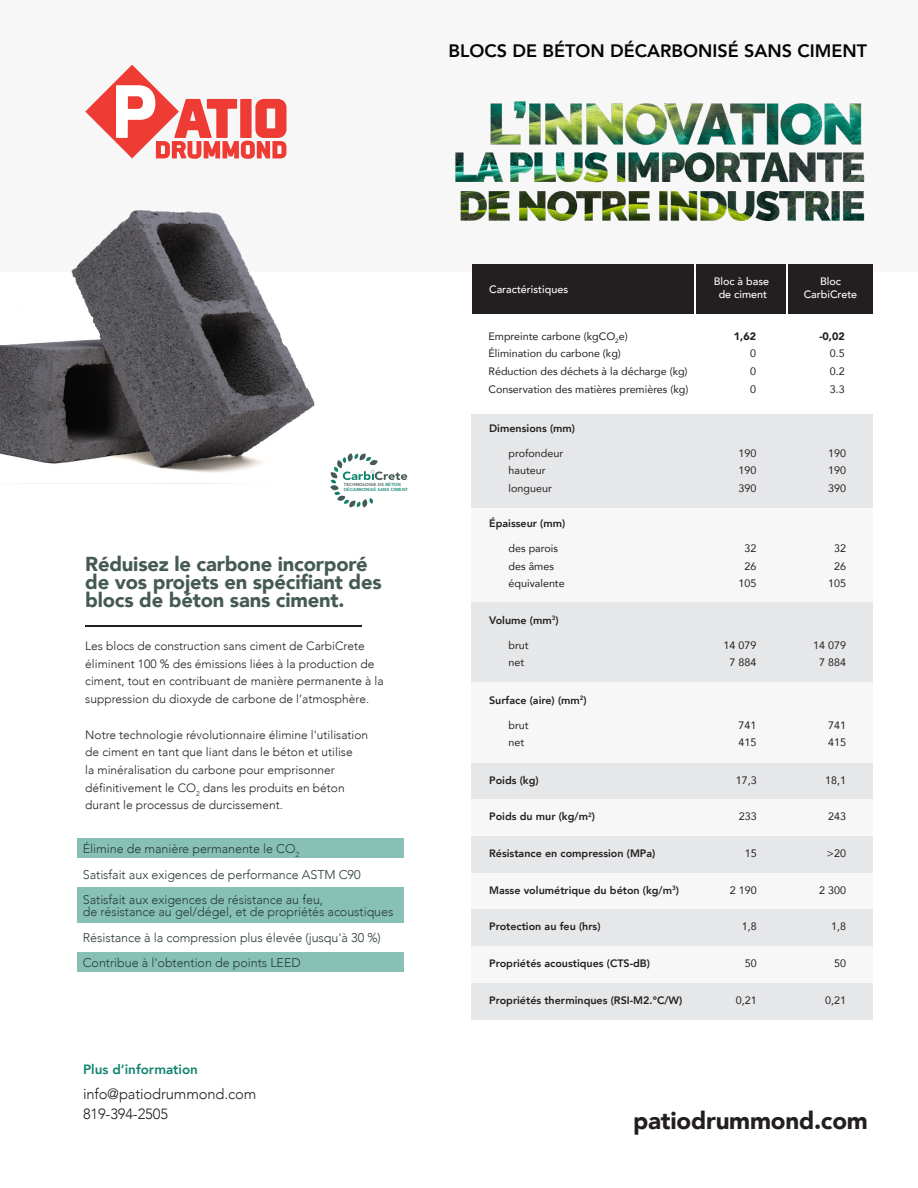
<style>
.page{position:relative;width:918px;height:1188px;background:#fff}
.page>*{position:absolute;margin:0;border:0;box-sizing:border-box;transform-origin:0 0}
.t1{font:900 24.15px "Avenir";letter-spacing:-.01em;color:#231f20}
.t2{font:900 20.1px/18.1px "Avenir";letter-spacing:-.01em;color:#455a54}
.t3{font:800 18px "Avenir";color:#040503}
.t4{font:300 14.85px/19.5px "Avenir";letter-spacing:-.01em;color:#231f20}
.t5{font:800 13.5px "Avenir";color:#0f836d}
.t6{font:300 12.6px/25.5px "Avenir";letter-spacing:-.005em;color:#283c35}
.t7{font:300 12px/17.7px "Avenir";color:#231f20}
.t8{font:10.8px "Avenir";color:#231f20}
.t9{font:800 10.8px "Avenir";color:#231f20}
.t10{font:500 10.8px/13px "Avenir";color:#fff;text-align:center}
.t11{font:900 10.8px "Avenir";color:#231f20}
.t12{font:600 4.35px/4.5px "Avenir Next";letter-spacing:.025em;color:#0f836d}
.s1{color:#455a54}
</style>
<div class="page">
<div style="left:77px;top:839px;width:327px;height:19px;background:#87c1b6"></div>
<div style="left:77px;top:952px;width:327px;height:19px;background:#87c1b6"></div>
<div style="left:77px;top:887px;width:327px;height:36px;background:#87c1b6"></div>
<div style="left:0;top:0;width:918px;height:271px;background:#f7f7f8"></div>
<div style="left:472px;top:414px;width:401px;height:94px;background:#e6e7e9"></div>
<div style="left:472px;top:508px;width:401px;height:95px;background:#f7f7f8"></div>
<div style="left:472px;top:603px;width:401px;height:80px;background:#e6e7e9"></div>
<div style="left:472px;top:763px;width:401px;height:37px;background:#e6e7e9"></div>
<div style="left:472px;top:800px;width:401px;height:36px;background:#f7f7f8"></div>
<div style="left:472px;top:836px;width:401px;height:37px;background:#e6e7e9"></div>
<div style="left:472px;top:873px;width:401px;height:37px;background:#f7f7f8"></div>
<div style="left:472px;top:910px;width:401px;height:36px;background:#e6e7e9"></div>
<div style="left:472px;top:946px;width:401px;height:37px;background:#f7f7f8"></div>
<div style="left:472px;top:983px;width:401px;height:36px;background:#e6e7e9"></div>
<div style="left:472px;top:683px;width:401px;height:80px;background:#f7f7f8"></div>
<hr style="left:85px;top:625px;width:277px;height:2px;background:#231f20">
<svg style="left:85px;top:65px;width:176px;height:94px"></svg>
<img style="left:261px;top:98px;width:612px;height:216px">
<img style="left:0;top:192px;width:324px;height:292px">
<svg style="left:330px;top:453px;width:77px;height:55px"></svg>
<h3 class="t3" style="left:448px;top:37px;width:420px">BLOCS DE BÉTON DÉCARBONISÉ SANS CIMENT</h3>
<p class="t12" style="left:344px;top:483px;width:66px"><span class="s1">TECHNOLOGIE DE</span> BÉTON<br>DÉCARBONISÉ SANS CIMENT</p>
<h2 class="t2" style="left:85px;top:554px;width:298px">Réduisez le carbone incorporé de vos projets en spécifiant des blocs de béton sans ciment.</h2>
<p class="t7" style="left:85px;top:637px;width:300px">Les blocs de construction sans ciment de CarbiCrete éliminent 100 % des émissions liées à la production de ciment, tout en contribuant de manière permanente à la suppression du dioxyde de carbone de l’atmosphère.</p>
<p class="t7" style="left:85px;top:726px;width:285px">Notre technologie révolutionnaire élimine l'utilisation de ciment en tant que liant dans le béton et utilise<br>la minéralisation du carbone pour emprisonner définitivement le CO<sub>2</sub> dans les produits en béton durant le processus de durcissement.</p>
<p class="t6" style="left:83px;top:836px;width:279px">Élimine de manière permanente le CO<sub>2<br></sub>Satisfait aux exigences de performance ASTM C90<br>Satisfait aux exigences de résistance au feu,</p>
<p class="t6" style="left:83px;top:899px;width:312px">de résistance au gel/dégel, et de propriétés acoustiques<br>Résistance à la compression plus élevée (jusqu'à 30 %)<br>Contribue à l'obtention de points LEED</p>
<p class="t5" style="left:83px;top:1058px;width:116px">Plus d’information</p>
<p class="t4" style="left:83px;top:1084px;width:175px">info@patiodrummond.com<br>819-394-2505</p>
<p class="t10" style="left:489px;top:282px;width:80px">Caractéristiques</p>
<p class="t10" style="left:714px;top:274px;width:57px">Bloc à base de ciment</p>
<p class="t10" style="left:804px;top:274px;width:55px">Bloc<br>CarbiCrete</p>
<p class="t8" style="left:488px;top:327px;width:141px">Empreinte carbone (kgCO<sub>2</sub>e)</p>
<p class="t11" style="left:734px;top:327px;width:24px">1,62</p>
<p class="t11" style="left:819px;top:327px;width:27px">-0,02</p>
<p class="t8" style="left:488px;top:345px;width:134px">Élimination du carbone (kg)</p>
<p class="t8" style="left:750px;top:345px;width:7px">0</p>
<p class="t8" style="left:830px;top:345px;width:16px">0.5</p>
<p class="t8" style="left:488px;top:363px;width:201px">Réduction des déchets à la décharge (kg)</p>
<p class="t8" style="left:750px;top:363px;width:7px">0</p>
<p class="t8" style="left:830px;top:363px;width:16px">0.2</p>
<p class="t8" style="left:488px;top:380px;width:201px">Conservation des matières premières (kg)</p>
<p class="t8" style="left:750px;top:380px;width:7px">0</p>
<p class="t8" style="left:830px;top:380px;width:16px">3.3</p>
<p class="t9" style="left:489px;top:419px;width:87px">Dimensions (mm)</p>
<p class="t8" style="left:509px;top:444px;width:56px">profondeur</p>
<p class="t8" style="left:738px;top:444px;width:19px">190</p>
<p class="t8" style="left:828px;top:444px;width:19px">190</p>
<p class="t8" style="left:509px;top:462px;width:39px">hauteur</p>
<p class="t8" style="left:738px;top:462px;width:19px">190</p>
<p class="t8" style="left:828px;top:462px;width:19px">190</p>
<p class="t8" style="left:509px;top:480px;width:45px">longueur</p>
<p class="t8" style="left:738px;top:480px;width:19px">390</p>
<p class="t8" style="left:828px;top:480px;width:19px">390</p>
<p class="t9" style="left:489px;top:515px;width:78px">Épaisseur (mm)</p>
<p class="t8" style="left:509px;top:539px;width:51px">des parois</p>
<p class="t8" style="left:744px;top:539px;width:13px">32</p>
<p class="t8" style="left:834px;top:539px;width:13px">32</p>
<p class="t8" style="left:509px;top:557px;width:47px">des âmes</p>
<p class="t8" style="left:744px;top:557px;width:13px">26</p>
<p class="t8" style="left:834px;top:557px;width:13px">26</p>
<p class="t8" style="left:509px;top:575px;width:58px">équivalente</p>
<p class="t8" style="left:738px;top:575px;width:19px">105</p>
<p class="t8" style="left:828px;top:575px;width:19px">105</p>
<p class="t9" style="left:489px;top:611px;width:71px">Volume (mm<sup>3</sup>)</p>
<p class="t8" style="left:509px;top:636px;width:22px">brut</p>
<p class="t8" style="left:724px;top:636px;width:34px">14 079</p>
<p class="t8" style="left:813px;top:636px;width:34px">14 079</p>
<p class="t8" style="left:509px;top:654px;width:17px">net</p>
<p class="t8" style="left:730px;top:654px;width:28px">7 884</p>
<p class="t8" style="left:819px;top:654px;width:28px">7 884</p>
<p class="t9" style="left:489px;top:691px;width:99px">Surface (aire) (mm<sup>2</sup>)</p>
<p class="t8" style="left:509px;top:716px;width:22px">brut</p>
<p class="t8" style="left:738px;top:716px;width:19px">741</p>
<p class="t8" style="left:828px;top:716px;width:19px">741</p>
<p class="t8" style="left:509px;top:734px;width:17px">net</p>
<p class="t8" style="left:738px;top:734px;width:19px">415</p>
<p class="t8" style="left:828px;top:734px;width:19px">415</p>
<p class="t9" style="left:489px;top:772px;width:51px">Poids (kg)</p>
<p class="t8" style="left:736px;top:771px;width:22px">17,3</p>
<p class="t8" style="left:825px;top:771px;width:22px">18,1</p>
<p class="t9" style="left:489px;top:808px;width:107px">Poids du mur (kg/m<sup>2</sup>)</p>
<p class="t8" style="left:739px;top:808px;width:19px">233</p>
<p class="t8" style="left:828px;top:808px;width:19px">243</p>
<p class="t9" style="left:489px;top:845px;width:168px">Résistance en compression (MPa)</p>
<p class="t8" style="left:745px;top:845px;width:13px">15</p>
<p class="t8" style="left:827px;top:845px;width:21px">&gt;20</p>
<p class="t9" style="left:489px;top:881px;width:191px">Masse volumétrique du béton (kg/m<sup>3</sup>)</p>
<p class="t8" style="left:730px;top:881px;width:28px">2 190</p>
<p class="t8" style="left:819px;top:881px;width:28px">2 300</p>
<p class="t9" style="left:489px;top:918px;width:113px">Protection au feu (hrs)</p>
<p class="t8" style="left:742px;top:918px;width:16px">1,8</p>
<p class="t8" style="left:831px;top:918px;width:16px">1,8</p>
<p class="t9" style="left:489px;top:955px;width:162px">Propriétés acoustiques (CTS-dB)</p>
<p class="t8" style="left:745px;top:954px;width:13px">50</p>
<p class="t8" style="left:834px;top:954px;width:13px">50</p>
<p class="t9" style="left:489px;top:991px;width:195px">Propriétés therminques (RSI-M2.°C/W)</p>
<p class="t8" style="left:736px;top:991px;width:22px">0,21</p>
<p class="t8" style="left:825px;top:991px;width:22px">0,21</p>
<h1 class="t1" style="left:633px;top:1100px;width:236px">patiodrummond.com</h1>
</div>
